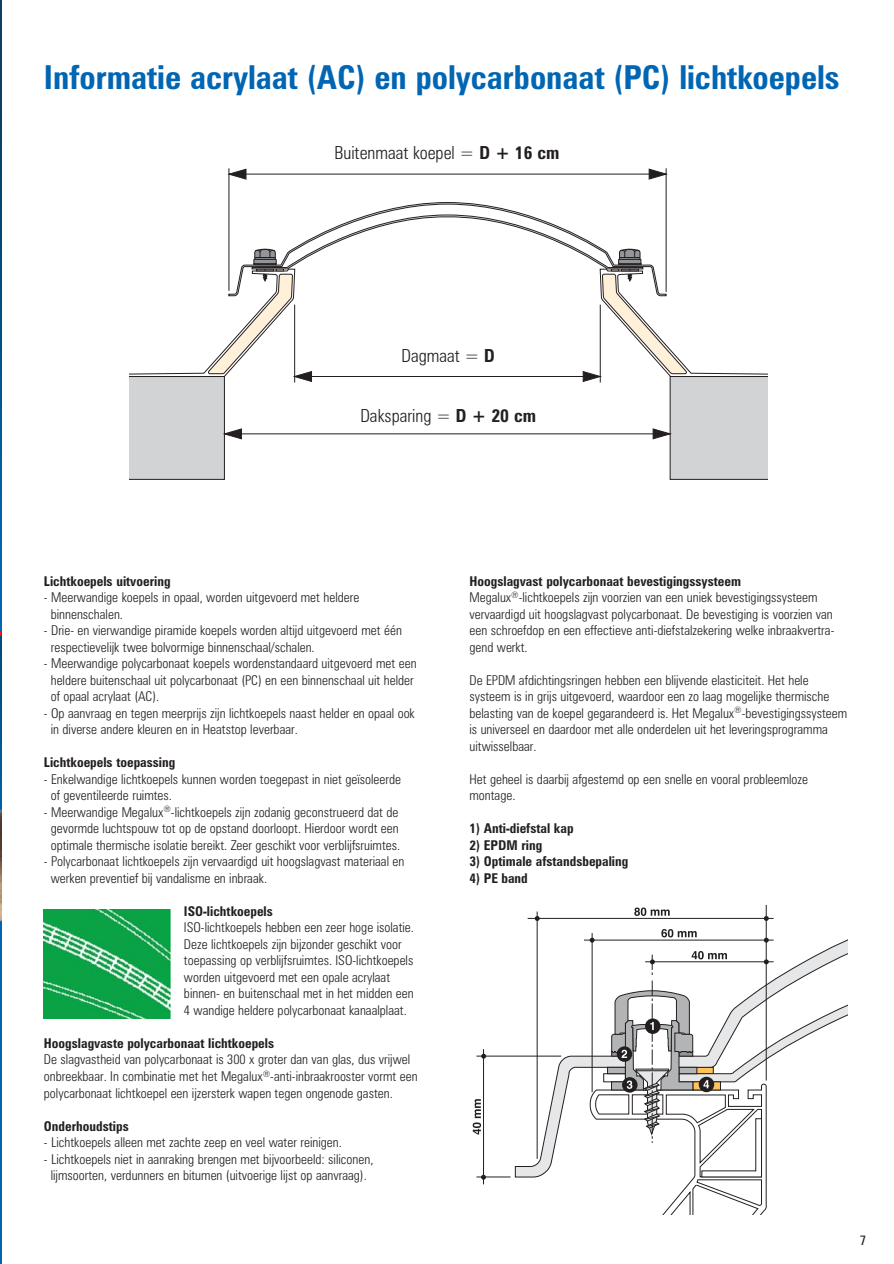
<style>
.page{position:relative;width:894px;height:1264px;background:#fff}
.page>*{position:absolute;margin:0;border:0;box-sizing:border-box;transform-origin:0 0}
.t1{font:700 condensed 33px "Zurich BT";color:#0066b3}
.t2{font:300 condensed 18px "Zurich BT";color:#231f20}
.t3{font:300 condensed 13.5px/16.5px "Zurich BT";color:#231f20}
.t4{font:700 condensed 13.5px "Zurich BT";color:#231f20}
.t5{font:condensed 13.5px "Zurich BT";color:#231f20}
.s1{font-weight:700}
</style>
<div class="page">
<hr style="left:228px;top:168px;width:1px;height:123px;background:#231f20">
<hr style="left:229px;top:174px;width:437px;height:1px;background:#231f20">
<hr style="left:665px;top:168px;width:1px;height:124px;background:#231f20">
<svg style="left:228px;top:168px;width:19px;height:12px"></svg>
<svg style="left:648px;top:168px;width:19px;height:12px"></svg>
<svg style="left:129px;top:201px;width:638px;height:279px"></svg>
<img style="left:44px;top:909px;width:126px;height:109px">
<img style="left:0;top:0;width:1px;height:631px">
<svg style="left:537px;top:925px;width:310px;height:26px"></svg>
<hr style="left:765px;top:905px;width:1px;height:175px;background:#231f20">
<hr style="left:583px;top:939px;width:190px;height:1px;background:#231f20">
<svg style="left:589px;top:937px;width:5px;height:5px"></svg>
<svg style="left:763px;top:937px;width:5px;height:5px"></svg>
<hr style="left:527px;top:918px;width:246px;height:1px;background:#231f20">
<svg style="left:763px;top:916px;width:5px;height:4px"></svg>
<hr style="left:591px;top:933px;width:1px;height:159px;background:#231f20">
<hr style="left:536px;top:911px;width:1px;height:247px;background:#231f20">
<svg style="left:661px;top:929px;width:35px;height:8px"></svg>
<svg style="left:634px;top:907px;width:35px;height:8px"></svg>
<svg style="left:472px;top:951px;width:375px;height:263px"></svg>
<h1 class="t1" style="left:44px;top:66px;width:797px">Informatie acrylaat (AC) en polycarbonaat (PC) lichtkoepels</h1>
<h2 class="t2" style="left:334px;top:146px;width:226px">Buitenmaat koepel = <span class="s1">D + 16 cm</span></h2>
<h2 class="t2" style="left:401px;top:349px;width:95px">Dagmaat = <span class="s1">D</span></h2>
<h2 class="t2" style="left:360px;top:409px;width:177px">Daksparing = <span class="s1">D + 20 cm</span></h2>
<p class="t4" style="left:44px;top:576px;width:128px">Lichtkoepels uitvoering</p>
<p class="t3" style="left:51px;top:590px;width:310px;text-indent:-7px">- Meerwandige koepels in opaal, worden uitgevoerd met heldere binnenschalen.</p>
<p class="t3" style="left:51px;top:623px;width:352px;text-indent:-7px">- Drie- en vierwandige piramide koepels worden altijd uitgevoerd met één respectievelijk twee bolvormige binnenschaal/schalen.</p>
<p class="t3" style="left:51px;top:656px;width:367px;text-indent:-7px">- Meerwandige polycarbonaat koepels wordenstandaard uitgevoerd met een heldere buitenschaal uit polycarbonaat (PC) en een binnenschaal uit helder of opaal acrylaat (AC).</p>
<p class="t3" style="left:51px;top:706px;width:365px;text-indent:-7px">- Op aanvraag en tegen meerprijs zijn lichtkoepels naast helder en opaal ook in diverse andere kleuren en in Heatstop leverbaar.</p>
<p class="t4" style="left:44px;top:757px;width:133px">Lichtkoepels toepassing</p>
<p class="t3" style="left:51px;top:772px;width:352px;text-indent:-7px">- Enkelwandige lichtkoepels kunnen worden toegepast in niet geïsoleerde of geventileerde ruimtes.</p>
<p class="t3" style="left:44px;top:805px;width:358px;text-align:center">- Meerwandige Megalux<sup>®</sup>-lichtkoepels zijn zodanig geconstrueerd dat de gevormde luchtspouw tot op de opstand doorloopt. Hierdoor wordt een optimale thermische isolatie bereikt. Zeer geschikt voor verblijfsruimtes.</p>
<p class="t3" style="left:51px;top:854px;width:355px;text-indent:-7px">- Polycarbonaat lichtkoepels zijn vervaardigd uit hoogslagvast materiaal en werken preventief bij vandalisme en inbraak.</p>
<p class="t4" style="left:184px;top:906px;width:90px">ISO-lichtkoepels</p>
<p class="t3" style="left:184px;top:920px;width:231px">ISO-lichtkoepels hebben een zeer hoge isolatie.<br>Deze lichtkoepels zijn bijzonder geschikt voor toepassing op verblijfsruimtes. ISO-lichtkoepels worden uitgevoerd met een opale acrylaat binnen- en buitenschaal met in het midden een 4 wandige heldere polycarbonaat kanaalplaat.</p>
<p class="t4" style="left:44px;top:1038px;width:231px">Hoogslagvaste polycarbonaat lichtkoepels</p>
<p class="t3" style="left:44px;top:1052px;width:375px">De slagvastheid van polycarbonaat is 300 x groter dan van glas, dus vrijwel onbreekbaar. In combinatie met het Megalux<sup>®</sup>-anti-inbraakrooster vormt een polycarbonaat lichtkoepel een ijzersterk wapen tegen ongenode gasten.</p>
<p class="t4" style="left:44px;top:1120px;width:86px">Onderhoudstips</p>
<p class="t3" style="left:44px;top:1135px;width:299px">- Lichtkoepels alleen met zachte zeep en veel water reinigen.</p>
<p class="t3" style="left:44px;top:1151px;width:331px;text-align:center">- Lichtkoepels niet in aanraking brengen met bijvoorbeeld: siliconen, lijmsoorten, verdunners en bitumen (uitvoerige lijst op aanvraag).</p>
<p class="t3" style="left:469px;top:574px;width:366px"><span class="s1">Hoogslagvast polycarbonaat bevestigingssysteem </span>Megalux<sup>®</sup>-lichtkoepels zijn voorzien van een uniek bevestigingssysteem vervaardigd uit hoogslagvast polycarbonaat. De bevestiging is voorzien van een schroefdop en een effectieve anti-diefstalzekering welke inbraakvertra&shy;gend werkt.</p>
<p class="t3" style="left:469px;top:673px;width:379px">De EPDM afdichtingsringen hebben een blijvende elasticiteit. Het hele systeem is in grijs uitgevoerd, waardoor een zo laag mogelijke thermische belasting van de koepel gegarandeerd is. Het Megalux<sup>®</sup>-bevestigingssysteem is universeel en daardoor met alle onderdelen uit het leveringsprogramma uitwisselbaar.</p>
<p class="t3" style="left:469px;top:772px;width:340px">Het geheel is daarbij afgestemd op een snelle en vooral probleemloze montage.</p>
<p class="t4" style="left:469px;top:823px;width:106px">1) Anti-diefstal kap</p>
<p class="t4" style="left:469px;top:840px;width:74px">2) EPDM ring</p>
<p class="t4" style="left:469px;top:856px;width:160px">3) Optimale afstandsbepaling</p>
<p class="t4" style="left:469px;top:873px;width:60px">4) PE band</p>
<p class="t5" style="left:859px;top:1235px;width:8px">7</p>
</div>
